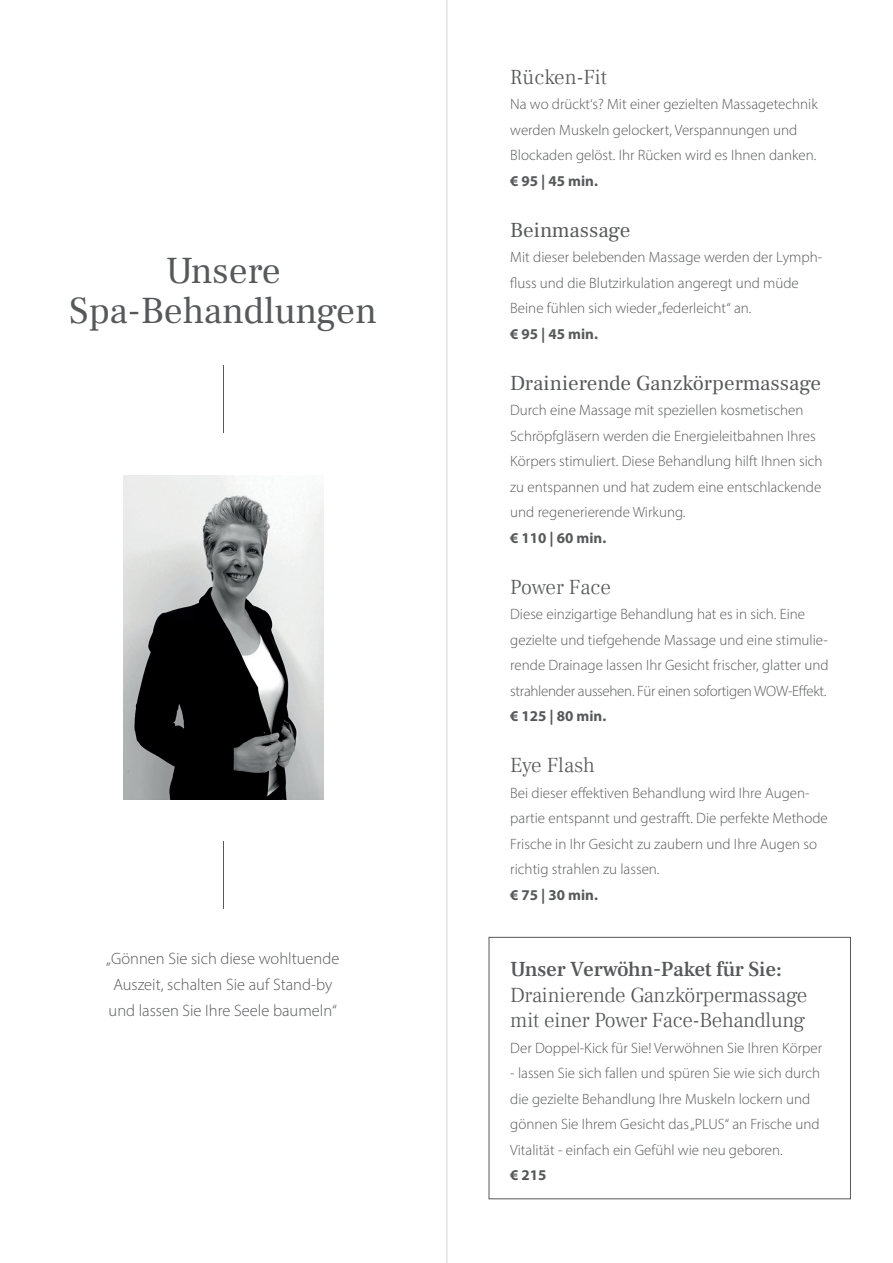
<style>
.page{position:relative;width:893px;height:1263px;background:#fff}
.page>*{position:absolute;margin:0;border:0;box-sizing:border-box;transform-origin:0 0}
.t1{font:37.5px/40.5px "Frank Ruhl Libre";letter-spacing:-.005em;color:#57585a;text-align:center}
.t2{font:300 21px/25.5px "Frank Ruhl Libre";letter-spacing:-.01em;color:#57585a}
.t3{font:21px "Frank Ruhl Libre";color:#57585a}
.t4{font:300 16.5px/26.2px "Myriad Pro";color:#57585a}
.t5{font:300 15px/25.5px "Myriad Pro";color:#57585a}
.t6{font:700 15px "Myriad Pro";color:#57585a}
.s1{font-weight:500}
</style>
<div class="page">
<hr style="left:446px;top:0;width:1px;height:1263px;background:#d1d2d4">
<hr style="left:223px;top:366px;width:1px;height:67px;background:#57585a">
<hr style="left:223px;top:842px;width:1px;height:67px;background:#57585a">
<img style="left:123px;top:475px;width:200px;height:324px">
<div style="left:489px;top:937px;width:362px;height:262px;border:1px solid #57585a"></div>
<p class="t1" style="left:69px;top:250px;width:309px">Unsere<br>Spa-Behandlungen</p>
<p class="t4" style="left:106px;top:945px;width:235px">„Gönnen Sie sich diese wohltuende<br>Auszeit, schalten Sie auf Stand-by und lassen Sie Ihre Seele baumeln“</p>
<p class="t2" style="left:510px;top:64px;width:98px">Rücken-Fit</p>
<p class="t5" style="left:510px;top:91px;width:309px">Na wo drückt‘s? Mit einer gezielten Massagetechnik werden Muskeln gelockert, Verspannungen und<br>Blockaden gelöst. Ihr Rücken wird es Ihnen danken.</p>
<p class="t6" style="left:510px;top:171px;width:89px">€ 95 | 45 min.</p>
<p class="t3" style="left:510px;top:217px;width:122px">Beinmassage</p>
<p class="t5" style="left:510px;top:244px;width:314px">Mit dieser belebenden Massage werden der Lymph&shy;fluss und die Blutzirkulation angeregt und müde<br>Beine fühlen sich wieder „federleicht“ an.</p>
<p class="t6" style="left:510px;top:324px;width:89px">€ 95 | 45 min.</p>
<p class="t3" style="left:510px;top:370px;width:312px">Drainierende Ganzkörpermassage</p>
<p class="t5" style="left:510px;top:397px;width:314px">Durch eine Massage mit speziellen kosmetischen Schröpfgläsern werden die Energieleitbahnen Ihres Körpers stimuliert. Diese Behandlung hilft Ihnen sich zu entspannen und hat zudem eine entschlackende und regenerierende Wirkung.</p>
<p class="t6" style="left:510px;top:528px;width:98px">€ 110 | 60 min.</p>
<p class="t2" style="left:510px;top:574px;width:102px">Power Face</p>
<p class="t5" style="left:510px;top:601px;width:320px">Diese einzigartige Behandlung hat es in sich. Eine gezielte und tiefgehende Massage und eine stimulie&shy;rende Drainage lassen Ihr Gesicht frischer, glatter und strahlender aussehen. Für einen sofortigen WOW-Effekt.</p>
<p class="t6" style="left:510px;top:706px;width:98px">€ 125 | 80 min.</p>
<p class="t2" style="left:510px;top:753px;width:86px">Eye Flash</p>
<p class="t5" style="left:510px;top:780px;width:319px">Bei dieser effektiven Behandlung wird Ihre Augen&shy;partie entspannt und gestrafft. Die perfekte Methode Frische in Ihr Gesicht zu zaubern und Ihre Augen so richtig strahlen zu lassen.</p>
<p class="t6" style="left:510px;top:885px;width:89px">€ 75 | 30 min.</p>
<p class="t2" style="left:510px;top:956px;width:299px"><span class="s1">Unser Verwöhn-Paket für Sie:<br></span>Drainierende Ganzkörpermassage mit einer Power Face-Behandlung</p>
<p class="t5" style="left:510px;top:1035px;width:313px">Der Doppel-Kick für Sie! Verwöhnen Sie Ihren Körper</p>
<p class="t5" style="left:510px;top:1060px;width:311px">- lassen Sie sich fallen und spüren Sie wie sich durch die gezielte Behandlung Ihre Muskeln lockern und gönnen Sie Ihrem Gesicht das „PLUS“ an Frische und Vitalität - einfach ein Gefühl wie neu geboren.</p>
<p class="t6" style="left:510px;top:1165px;width:38px">€ 215</p>
</div>
